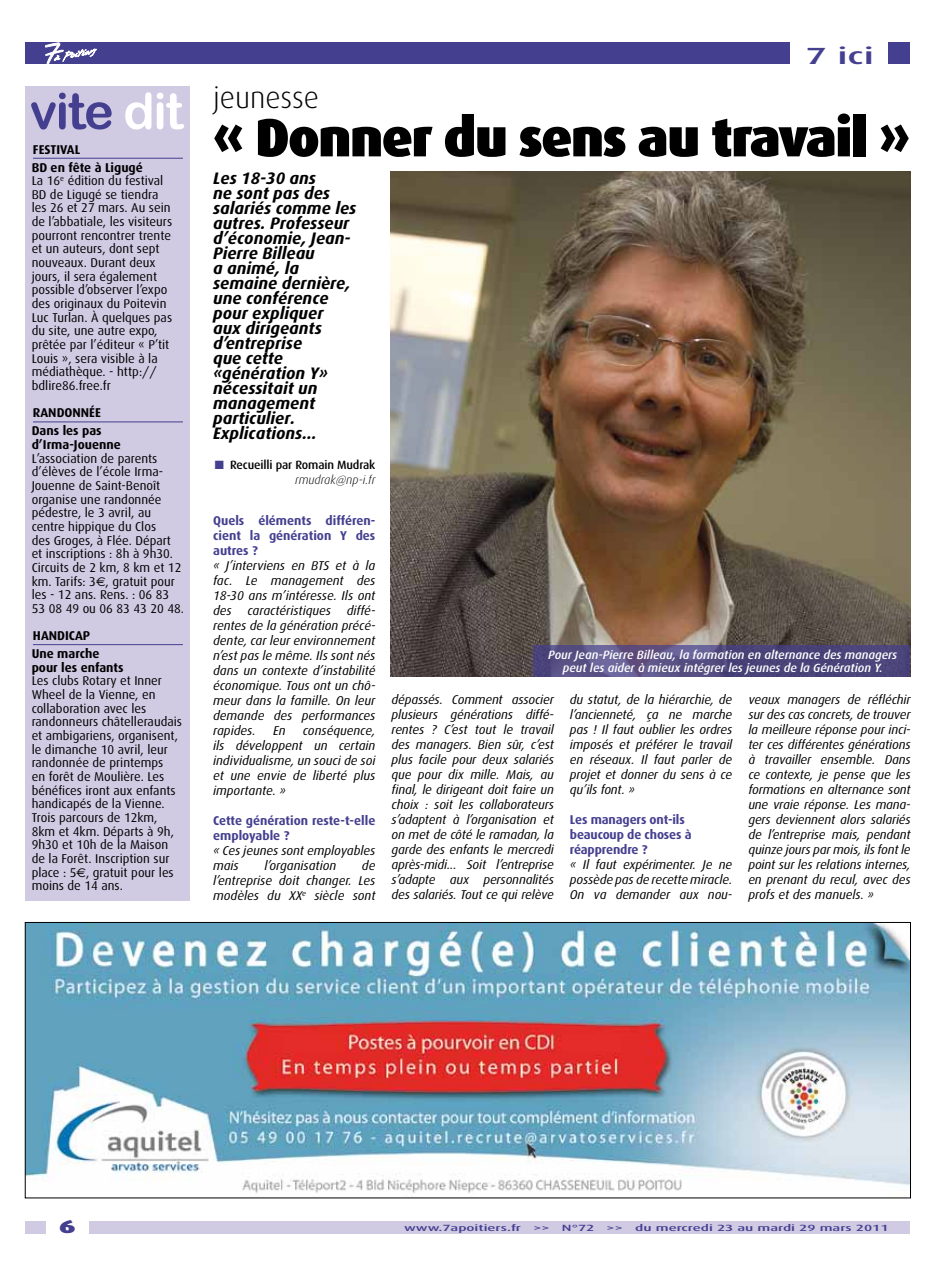
<style>
.page{position:relative;width:936px;height:1276px;background:#fff}
.page>*{position:absolute;margin:0;border:0;box-sizing:border-box;transform-origin:0 0}
.t1{font:900 54px "Dax";letter-spacing:-.03em;color:#000}
.t2{font:50.25px "Arial Rounded MT Bold";letter-spacing:-.03em;color:#443f8f}
.t3{font:300 30px "Dax";color:#000}
.t4{font:500 23.4px "Dax";color:#443f8f;scale:1.67 1}
.t5{font:900 18.6px "Dax";color:#443f8f;scale:1.54 1}
.t6{font:italic 700 16.65px/15px "Dax";color:#000}
.t7{font:italic 12.75px/15px "Dax";letter-spacing:-.01em;color:#000;text-align:justify}
.t8{font:12.75px/13.6px "Dax";color:#000}
.t9{font:700 12.75px/15px "Dax";letter-spacing:-.005em;color:#443f8f}
.t10{font:700 12.75px/17.9px "Dax";color:#000}
.t11{font:italic 500 12px/13.5px "Dax";color:#fff;text-align:center}
.t12{font:500 12px/15px "Dax";letter-spacing:-.01em;color:#000;text-align:right}
.t13{font:500 9px "Dax";color:#443f8f;scale:1.67 1}
.s1{color:#fff}
.s2{font-family:"Euro Sans"}
.s3{color:#443f8f}
.s4{font-weight:300;font-style:italic}
</style>
<div class="page">
<div style="left:25px;top:43px;width:884px;height:21px;background:#443f8f"></div>
<svg style="left:45px;top:43px;width:52px;height:21px"></svg>
<div style="left:25px;top:1220px;width:884px;height:13px;background:#d0cae3"></div>
<div style="left:46px;top:1211px;width:43px;height:33px;background:#fff"></div>
<div style="left:791px;top:37px;width:96px;height:44px;background:#fff"></div>
<div style="left:25px;top:86px;width:165px;height:814px;background:#d0cae3"></div>
<img style="left:390px;top:171px;width:520px;height:506px">
<svg style="left:533px;top:645px;width:376px;height:32px;fill:#4e487c"></svg>
<img style="left:27px;top:924px;width:881px;height:270px">
<hr style="left:33px;top:158px;width:150px;height:1px;background:#443f8f">
<hr style="left:33px;top:421px;width:150px;height:1px;background:#443f8f">
<hr style="left:33px;top:644px;width:150px;height:1px;background:#443f8f">
<h2 class="t2" style="left:30px;top:81px;width:155px">vite <span class="s1">dit</span></h2>
<p class="t10" style="left:33px;top:140px;width:49px">FESTIVAL</p>
<p class="t10" style="left:32px;top:158px;width:113px">BD en fête à Ligugé</p>
<p class="t8" style="left:32px;top:174px;width:142px">La 16<sup>e</sup> édition du festival<br>BD de Ligugé se tiendra les 26 et 27 mars. Au sein de l’abbatiale, les visiteurs pourront rencontrer trente et un auteurs, dont sept nouveaux. Durant deux jours, il sera également possible d’observer l’expo des originaux du Poitevin<br>Luc Turlan. À quelques pas du site, une autre expo, prêtée par l’éditeur « P’tit<br>Louis », sera visible à la médiathèque. - http:// bdlire86.free.fr</p>
<p class="t10" style="left:32px;top:404px;width:71px">RANDONNéE<br>Dans les pas</p>
<p class="t10" style="left:32px;top:436px;width:91px">d’Irma-Jouenne</p>
<p class="t8" style="left:32px;top:451px;width:154px">L’association de parents d’élèves de l’école Irma-<br>Jouenne de Saint-Benoît organise une randonnée pédestre, le 3 avril, au centre hippique du Clos<br>des Groges, à Flée. Départ et inscriptions : 8h à 9h30.<br>Circuits de 2 km, 8 km et 12 km. Tarifs: 3<span class="s2">€</span>, gratuit pour les - 12 ans. Rens. : 06 83<br>53 08 49 ou 06 83 43 20 48.</p>
<p class="t10" style="left:32px;top:627px;width:69px">HANDICAP<br>Une marche</p>
<p class="t10" style="left:32px;top:658px;width:93px">pour les enfants</p>
<p class="t8" style="left:32px;top:674px;width:152px">Les clubs Rotary et Inner<br>Wheel de la Vienne, en collaboration avec les randonneurs châtelleraudais et ambigariens, organisent, le dimanche 10 avril, leur randonnée de printemps<br>en forêt de Moulière. Les bénéfices iront aux enfants handicapés de la Vienne.<br>Trois parcours de 12km,<br>8km et 4km. Départs à 9h,<br>9h30 et 10h de la Maison de la Forêt. Inscription sur place : 5<span class="s2">€</span>, gratuit pour les moins de 14 ans.</p>
<h3 class="t4" style="left:804px;top:43px;width:42px">7 ici</h3>
<h3 class="t3" style="left:213px;top:82px;width:107px">jeunesse</h3>
<h1 class="t1" style="left:213px;top:107px;width:698px">« Donner du sens au travail »</h1>
<p class="t6" style="left:213px;top:171px;width:145px">Les 18-30 ans<br>ne sont pas des salariés comme les autres. Professeur d’économie, Jean-<br>Pierre Billeau<br>a animé, la semaine dernière, une conférence pour expliquer<br>aux dirigeants d’entreprise<br>que cette «génération Y» nécessitait un management particulier.<br>Explications…</p>
<p class="t12" style="left:215px;top:458px;width:162px"><span class="s3">■</span> Recueilli par Romain Mudrak <span class="s4">rmudrak@np-i.fr</span></p>
<p class="t9" style="left:213px;top:513px;width:164px;text-align:justify">Quels éléments différen&shy;cient la génération Y des autres ?</p>
<p class="t7" style="left:213px;top:558px;width:164px">« J’interviens en BTS et à la fac. Le management des 18-30 ans m’intéresse. Ils ont des caractéristiques diffé&shy;rentes de la génération précé&shy;dente, car leur environnement n’est pas le même. Ils sont nés dans un contexte d’instabilité économique. Tous ont un chô&shy;meur dans la famille. On leur demande des performances rapides.</p>
<p class="t7" style="left:213px;top:723px;width:164px;text-indent:90px">conséquence, ils développent un certain individualisme, un souci de soi et une envie de liberté plus importante. »</p>
<p class="t9" style="left:213px;top:813px;width:164px">Cette génération reste-t-elle employable ?</p>
<p class="t7" style="left:213px;top:843px;width:164px">« Ces jeunes sont employables mais</p>
<p class="t7" style="left:273px;top:723px;width:14px">En</p>
<p class="t7" style="left:264px;top:858px;width:73px">l’organisation</p>
<p class="t7" style="left:213px;top:858px;width:164px;text-indent:149px">de l’entreprise doit changer. Les modèles du XX<sup>e</sup> siècle sont</p>
<p class="t11" style="left:548px;top:648px;width:350px">Pour Jean-Pierre Billeau, la formation en alternance des managers peut les aider à mieux intégrer les jeunes de la Génération Y.</p>
<p class="t7" style="left:391px;top:692px;width:164px">dépassés. Comment associer plusieurs générations diffé&shy;rentes ? C’est tout le travail des managers. Bien sûr, c’est plus facile pour deux salariés que pour dix mille. Mais, au final, le dirigeant doit faire un choix : soit les collaborateurs s’adaptent à l’organisation et on met de côté le ramadan, la garde des enfants le mercredi après-midi... Soit l’entreprise s’adapte aux personnalités des salariés. Tout ce qui relève</p>
<p class="t7" style="left:570px;top:692px;width:164px">du statut, de la hiérarchie, de l’ancienneté, ça ne marche pas ! Il faut oublier les ordres imposés et préférer le travail en réseaux. Il faut parler de projet et donner du sens à ce qu’ils font. »</p>
<p class="t9" style="left:570px;top:812px;width:123px">Les managers ont-ils beaucoup de choses à réapprendre ?</p>
<p class="t7" style="left:570px;top:857px;width:164px">« Il faut expérimenter. Je ne possède pas de recette miracle.<br>On va demander aux nou-</p>
<p class="t7" style="left:748px;top:692px;width:164px">veaux managers de réfléchir sur des cas concrets, de trouver la meilleure réponse pour inci&shy;ter ces différentes générations à travailler ensemble. Dans ce contexte, je pense que les formations en alternance sont une vraie réponse. Les mana&shy;gers deviennent alors salariés de l’entreprise mais, pendant quinze jours par mois, ils font le point sur les relations internes, en prenant du recul, avec des profs et des manuels. »</p>
<h3 class="t5" style="left:59px;top:1215px;width:13px">6</h3>
<p class="t13" style="left:404px;top:1222px;width:72px">www.7apoitiers.fr</p>
<p class="t13" style="left:533px;top:1222px;width:11px">&gt;&gt;</p>
<p class="t13" style="left:562px;top:1222px;width:21px">N°72</p>
<p class="t13" style="left:606px;top:1222px;width:11px">&gt;&gt;</p>
<p class="t13" style="left:635px;top:1222px;width:153px">du mercredi 23 au mardi 29 mars 2011</p>
</div>
